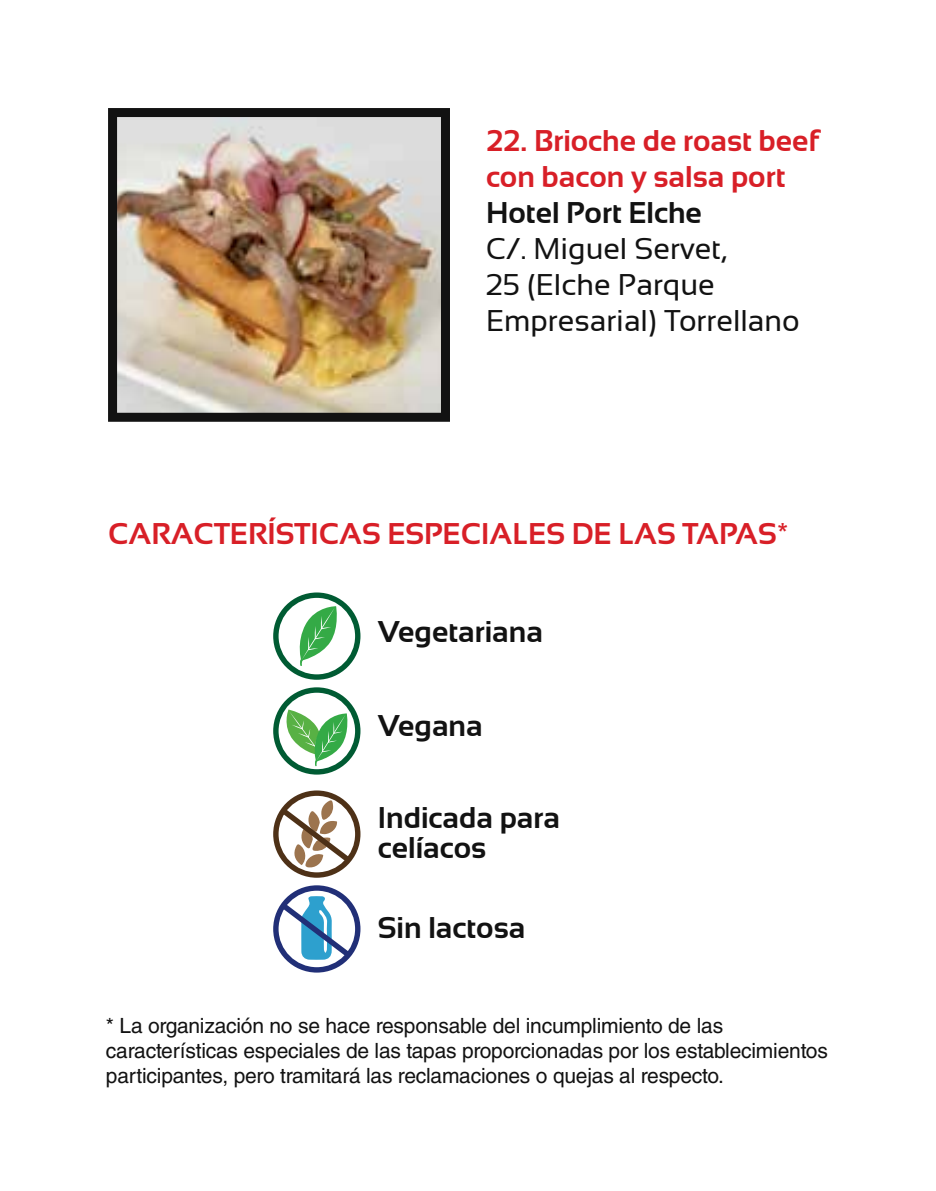
<style>
.page{position:relative;width:936px;height:1191px;background:#fff}
.page>*{position:absolute;margin:0;border:0;box-sizing:border-box;transform-origin:0 0}
.t1{font:700 30px/36px "Sansation";color:#d81f27}
.t2{font:700 30px/30px "Sansation";color:#121212}
.t3{font:30px/36px "Sansation";color:#121212}
.t4{font:21px/25.2px "Helvetica LT Std";letter-spacing:-.01em;color:#121212}
</style>
<div class="page">
<img style="left:118px;top:118px;width:322px;height:294px">
<div style="left:108px;top:108px;width:342px;height:314px;border:9px solid #121212"></div>
<svg style="left:273px;top:790px;width:87px;height:87px"></svg>
<svg style="left:273px;top:885px;width:87px;height:87px"></svg>
<svg style="left:273px;top:592px;width:87px;height:88px"></svg>
<svg style="left:273px;top:687px;width:87px;height:87px"></svg>
<h1 class="t1" style="left:486px;top:123px;width:334px">22. Brioche de roast beef con bacon y salsa port</h1>
<h1 class="t2" style="left:486px;top:198px;width:217px">Hotel Port Elche</h1>
<h1 class="t3" style="left:486px;top:231px;width:315px">C/. Miguel Servet,<br>25 (Elche Parque<br>Empresarial) Torrellano</h1>
<h1 class="t1" style="left:108px;top:516px;width:682px">CARACTERÍSTICAS ESPECIALES DE LAS TAPAS*</h1>
<h1 class="t2" style="left:378px;top:616px;width:167px">Vegetariana</h1>
<h1 class="t2" style="left:378px;top:710px;width:107px">Vegana</h1>
<h1 class="t2" style="left:378px;top:803px;width:184px">Indicada para celíacos</h1>
<h1 class="t2" style="left:378px;top:912px;width:149px">Sin lactosa</h1>
<p class="t4" style="left:106px;top:1013px;width:723px">* La organización no se hace responsable del incumplimiento de las características especiales de las tapas proporcionadas por los establecimientos participantes, pero tramitará las reclamaciones o quejas al respecto.</p>
</div>
